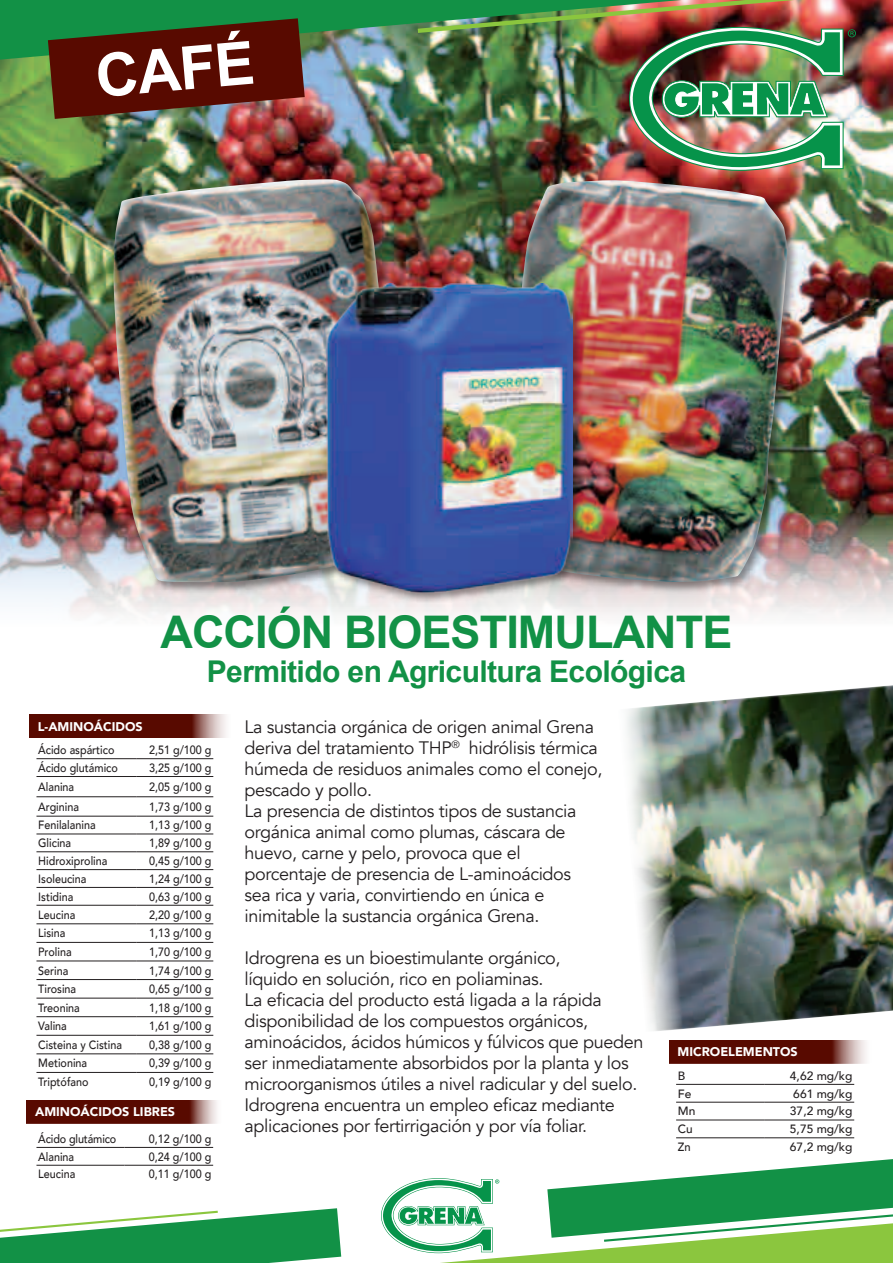
<style>
.page{position:relative;width:893px;height:1263px;background:#fff}
.page>*{position:absolute;margin:0;border:0;box-sizing:border-box;transform-origin:0 0}
.t1{font:700 59.85px "Arial";color:#fff}
.t2{font:700 45px "Arial";letter-spacing:-.02em;color:#129146}
.t3{font:700 30px "Arial";letter-spacing:-.02em;color:#129146}
.t4{font:18px/21px "Avenir";letter-spacing:-.02em;color:#231f20}
.t5{font:900 12.6px "Avenir";color:#fff}
.t6{font:500 12px "Avenir";color:#231f20;scale:.9 1}
.t7{font:500 12px "Avenir";color:#231f20}
.t8{font:500 12px "Avenir";color:#231f20;scale:.93 1}
</style>
<div class="page">
<img style="left:626px;top:685px;width:267px;height:346px">
<img style="left:0;top:0;width:893px;height:615px">
<svg style="left:0;top:1208px;width:341px;height:55px"></svg>
<svg style="left:381px;top:1159px;width:512px;height:104px"></svg>
<img style="left:0;top:0;width:856px;height:171px">
<div style="left:110px;top:176px;width:297px;height:418px;background:#231f20;opacity:.5"></div>
<img style="left:113px;top:179px;width:284px;height:404px">
<div style="left:504px;top:177px;width:294px;height:416px;background:#231f20;opacity:.5"></div>
<img style="left:507px;top:180px;width:280px;height:403px">
<div style="left:324px;top:280px;width:259px;height:323px;background:#231f20;opacity:.5"></div>
<img style="left:327px;top:283px;width:245px;height:311px">
<svg style="left:29px;top:714px;width:197px;height:24px;background:#682219"></svg>
<hr style="left:36px;top:758px;width:101px;height:1px;background:#231f20">
<hr style="left:137px;top:758px;width:76px;height:1px;background:#231f20">
<hr style="left:36px;top:776px;width:101px;height:1px;background:#231f20">
<hr style="left:137px;top:776px;width:76px;height:1px;background:#231f20">
<hr style="left:36px;top:796px;width:101px;height:1px;background:#231f20">
<hr style="left:137px;top:796px;width:76px;height:1px;background:#231f20">
<hr style="left:36px;top:816px;width:101px;height:1px;background:#231f20">
<hr style="left:137px;top:816px;width:76px;height:1px;background:#231f20">
<hr style="left:36px;top:834px;width:101px;height:1px;background:#231f20">
<hr style="left:137px;top:834px;width:76px;height:1px;background:#231f20">
<hr style="left:36px;top:851px;width:101px;height:1px;background:#231f20">
<hr style="left:137px;top:851px;width:76px;height:1px;background:#231f20">
<hr style="left:36px;top:887px;width:101px;height:1px;background:#231f20">
<hr style="left:137px;top:887px;width:76px;height:1px;background:#231f20">
<hr style="left:36px;top:905px;width:101px;height:1px;background:#231f20">
<hr style="left:137px;top:905px;width:76px;height:1px;background:#231f20">
<hr style="left:36px;top:923px;width:101px;height:1px;background:#231f20">
<hr style="left:137px;top:923px;width:76px;height:1px;background:#231f20">
<hr style="left:36px;top:942px;width:101px;height:1px;background:#231f20">
<hr style="left:137px;top:942px;width:76px;height:1px;background:#231f20">
<hr style="left:36px;top:961px;width:101px;height:1px;background:#231f20">
<hr style="left:137px;top:961px;width:76px;height:1px;background:#231f20">
<hr style="left:36px;top:979px;width:101px;height:1px;background:#231f20">
<hr style="left:137px;top:979px;width:76px;height:1px;background:#231f20">
<hr style="left:36px;top:1016px;width:101px;height:1px;background:#231f20">
<hr style="left:137px;top:1016px;width:76px;height:1px;background:#231f20">
<hr style="left:36px;top:1035px;width:101px;height:1px;background:#231f20">
<hr style="left:137px;top:1035px;width:76px;height:1px;background:#231f20">
<hr style="left:36px;top:1053px;width:101px;height:1px;background:#231f20">
<hr style="left:137px;top:1053px;width:76px;height:1px;background:#231f20">
<hr style="left:36px;top:1072px;width:101px;height:1px;background:#231f20">
<hr style="left:137px;top:1072px;width:76px;height:1px;background:#231f20">
<hr style="left:36px;top:869px;width:101px;height:1px;background:#231f20">
<hr style="left:137px;top:869px;width:76px;height:1px;background:#231f20">
<hr style="left:36px;top:998px;width:101px;height:1px;background:#231f20">
<hr style="left:137px;top:998px;width:76px;height:1px;background:#231f20">
<svg style="left:669px;top:1040px;width:197px;height:23px;background:#682219"></svg>
<hr style="left:676px;top:1084px;width:88px;height:1px;background:#231f20">
<hr style="left:764px;top:1084px;width:90px;height:1px;background:#231f20">
<hr style="left:676px;top:1102px;width:88px;height:1px;background:#231f20">
<hr style="left:764px;top:1102px;width:90px;height:1px;background:#231f20">
<hr style="left:676px;top:1120px;width:88px;height:1px;background:#231f20">
<hr style="left:764px;top:1120px;width:90px;height:1px;background:#231f20">
<hr style="left:676px;top:1137px;width:88px;height:1px;background:#231f20">
<hr style="left:764px;top:1137px;width:90px;height:1px;background:#231f20">
<svg style="left:26px;top:1100px;width:191px;height:24px;background:#661f16"></svg>
<hr style="left:36px;top:1147px;width:88px;height:1px;background:#231f20">
<hr style="left:124px;top:1147px;width:89px;height:1px;background:#231f20">
<hr style="left:36px;top:1165px;width:88px;height:1px;background:#231f20">
<hr style="left:124px;top:1165px;width:89px;height:1px;background:#231f20">
<p class="t1" style="left:92px;top:37px;width:161px;rotate:-5deg">CAFÉ</p>
<p class="t2" style="left:160px;top:602px;width:573px">ACCIÓN BIOESTIMULANTE</p>
<p class="t3" style="left:207px;top:652px;width:481px">Permitido en Agricultura Ecológica</p>
<p class="t5" style="left:38px;top:715px;width:106px">L-AMINOÁCIDOS</p>
<p class="t6" style="left:38px;top:739px;width:86px">Ácido aspártico</p>
<p class="t6" style="left:149px;top:739px;width:71px">2,51 g/100 g</p>
<p class="t6" style="left:38px;top:757px;width:90px">Ácido glutámico</p>
<p class="t6" style="left:149px;top:757px;width:71px">3,25 g/100 g</p>
<p class="t6" style="left:38px;top:776px;width:42px">Alanina</p>
<p class="t6" style="left:149px;top:776px;width:71px">2,05 g/100 g</p>
<p class="t6" style="left:38px;top:796px;width:47px">Arginina</p>
<p class="t6" style="left:149px;top:796px;width:71px">1,73 g/100 g</p>
<p class="t6" style="left:38px;top:815px;width:65px">Fenilalanina</p>
<p class="t6" style="left:149px;top:815px;width:71px">1,13 g/100 g</p>
<p class="t6" style="left:38px;top:833px;width:38px">Glicina</p>
<p class="t6" style="left:149px;top:833px;width:71px">1,89 g/100 g</p>
<p class="t6" style="left:38px;top:850px;width:78px">Hidroxiprolina</p>
<p class="t6" style="left:149px;top:850px;width:71px">0,45 g/100 g</p>
<p class="t6" style="left:38px;top:868px;width:55px">Isoleucina</p>
<p class="t6" style="left:149px;top:868px;width:71px">1,24 g/100 g</p>
<p class="t6" style="left:38px;top:886px;width:41px">Istidina</p>
<p class="t6" style="left:149px;top:886px;width:71px">0,63 g/100 g</p>
<p class="t6" style="left:38px;top:904px;width:43px">Leucina</p>
<p class="t6" style="left:149px;top:904px;width:71px">2,20 g/100 g</p>
<p class="t6" style="left:38px;top:923px;width:32px">Lisina</p>
<p class="t6" style="left:149px;top:923px;width:71px">1,13 g/100 g</p>
<p class="t6" style="left:38px;top:941px;width:39px">Prolina</p>
<p class="t6" style="left:149px;top:941px;width:71px">1,70 g/100 g</p>
<p class="t6" style="left:38px;top:960px;width:35px">Serina</p>
<p class="t6" style="left:149px;top:960px;width:71px">1,74 g/100 g</p>
<p class="t6" style="left:38px;top:978px;width:44px">Tirosina</p>
<p class="t6" style="left:149px;top:978px;width:71px">0,65 g/100 g</p>
<p class="t6" style="left:38px;top:997px;width:48px">Treonina</p>
<p class="t6" style="left:149px;top:997px;width:71px">1,18 g/100 g</p>
<p class="t6" style="left:38px;top:1016px;width:33px">Valina</p>
<p class="t6" style="left:149px;top:1016px;width:71px">1,61 g/100 g</p>
<p class="t6" style="left:38px;top:1034px;width:95px">Cisteina y Cistina</p>
<p class="t6" style="left:149px;top:1034px;width:71px">0,38 g/100 g</p>
<p class="t6" style="left:38px;top:1053px;width:56px">Metionina</p>
<p class="t6" style="left:149px;top:1053px;width:71px">0,39 g/100 g</p>
<p class="t6" style="left:38px;top:1071px;width:58px">Triptófano</p>
<p class="t6" style="left:149px;top:1071px;width:71px">0,19 g/100 g</p>
<p class="t5" style="left:35px;top:1101px;width:142px">AMINOÁCIDOS LIBRES</p>
<p class="t6" style="left:38px;top:1128px;width:88px">Ácido glutámico</p>
<p class="t6" style="left:149px;top:1128px;width:71px">0,12 g/100 g</p>
<p class="t6" style="left:38px;top:1146px;width:42px">Alanina</p>
<p class="t6" style="left:149px;top:1146px;width:71px">0,24 g/100 g</p>
<p class="t6" style="left:38px;top:1164px;width:43px">Leucina</p>
<p class="t6" style="left:149px;top:1164px;width:71px">0,11 g/100 g</p>
<p class="t4" style="left:245px;top:717px;width:351px">La sustancia orgánica de origen animal Grena</p>
<p class="t4" style="left:245px;top:738px;width:355px">deriva del tratamiento THP<sup>®</sup> hidrólisis térmica</p>
<p class="t4" style="left:245px;top:759px;width:360px">húmeda de residuos animales como el conejo, pescado y pollo.</p>
<p class="t4" style="left:245px;top:801px;width:333px">La presencia de distintos tipos de sustancia</p>
<p class="t4" style="left:245px;top:822px;width:323px">orgánica animal como plumas, cáscara de</p>
<p class="t4" style="left:245px;top:843px;width:278px">huevo, carne y pelo, provoca que el</p>
<p class="t4" style="left:245px;top:864px;width:328px">porcentaje de presencia de L-aminoácidos</p>
<p class="t4" style="left:245px;top:885px;width:301px">sea rica y varia, convirtiendo en única e</p>
<p class="t4" style="left:245px;top:906px;width:296px">inimitable la sustancia orgánica Grena.</p>
<p class="t4" style="left:245px;top:948px;width:318px">Idrogrena es un bioestimulante orgánico,</p>
<p class="t4" style="left:245px;top:969px;width:300px">líquido en solución, rico en poliaminas.</p>
<p class="t4" style="left:245px;top:990px;width:400px">La eficacia del producto está ligada a la rápida disponibilidad de los compuestos orgánicos, aminoácidos, ácidos húmicos y fúlvicos que pueden ser inmediatamente absorbidos por la planta y los microorganismos útiles a nivel radicular y del suelo.<br>Idrogrena encuentra un empleo eficaz mediante aplicaciones por fertirrigación y por vía foliar.</p>
<p class="t5" style="left:677px;top:1041px;width:122px">MICROELEMENTOS</p>
<p class="t7" style="left:678px;top:1065px;width:9px">B</p>
<p class="t7" style="left:790px;top:1065px;width:64px">4,62 mg/kg</p>
<p class="t7" style="left:678px;top:1083px;width:15px">Fe</p>
<p class="t7" style="left:793px;top:1083px;width:61px">661 mg/kg</p>
<p class="t7" style="left:678px;top:1101px;width:19px">Mn</p>
<p class="t7" style="left:790px;top:1101px;width:64px">37,2 mg/kg</p>
<p class="t7" style="left:678px;top:1119px;width:16px">Cu</p>
<p class="t7" style="left:790px;top:1119px;width:64px">5,75 mg/kg</p>
<p class="t8" style="left:678px;top:1136px;width:15px">Zn</p>
<p class="t7" style="left:790px;top:1136px;width:64px">67,2 mg/kg</p>
</div>
